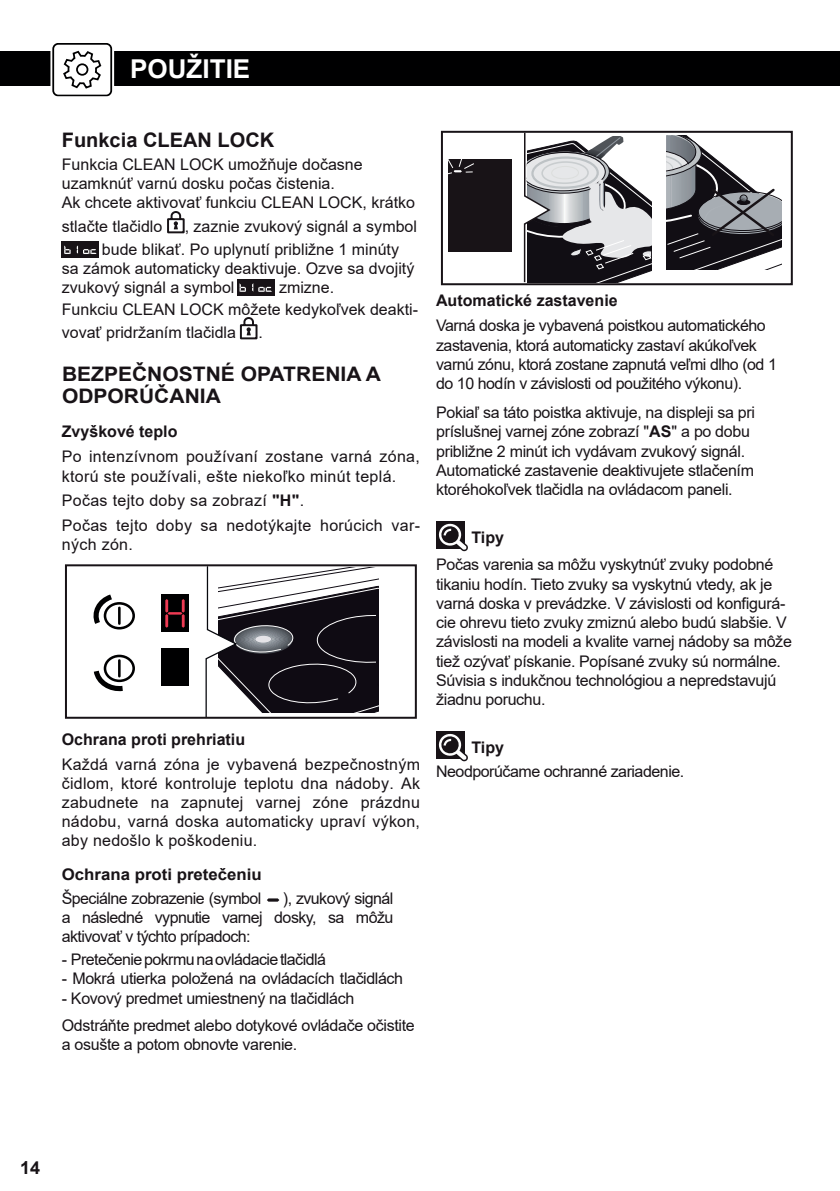
<style>
.page{position:relative;width:840px;height:1191px;background:#fff}
.page>*{position:absolute;margin:0;border:0;box-sizing:border-box;transform-origin:0 0}
.t1{font:700 26px "Arial";color:#fff}
.t2{font:700 20px/22.8px "Arial";color:#181317;scale:1.05 1}
.t3{font:700 20px "Arial";color:#181317}
.t4{font:700 18px "Arial";color:#181317}
.t5{font:16px/19.2px "Arial";letter-spacing:-.02em;color:#181317}
.t6{font:16px/19.2px "Arial";color:#181317}
.t7{font:16px/19.2px "Arial";letter-spacing:.02em;color:#181317}
.t8{font:700 16px "Arial";color:#181317}
.t9{font:700 16px "Arial";color:#181317;scale:1.05 1}
.s1{font-weight:700}
</style>
<div class="page">
<div style="left:0;top:51px;width:839px;height:34px;background:#000001"></div>
<svg style="left:50px;top:43px;width:64px;height:54px"></svg>
<div style="left:52px;top:43px;width:60px;height:53px;background:#fff;border:2px solid #000001;border-radius:5px"></div>
<svg style="left:63px;top:50px;width:39px;height:39px"></svg>
<div style="left:77px;top:64px;width:10px;height:11px;background:#fff;border-radius:50%"></div>
<div style="left:76px;top:63px;width:12px;height:13px;border:2px solid #000001;border-radius:50%"></div>
<svg style="left:167px;top:211px;width:18px;height:23px"></svg>
<div style="left:62px;top:242px;width:37px;height:16px;background:#181317"></div>
<svg style="left:64px;top:245px;width:33px;height:9px"></svg>
<div style="left:237px;top:279px;width:37px;height:17px;background:#181317"></div>
<svg style="left:239px;top:283px;width:33px;height:9px"></svg>
<svg style="left:239px;top:317px;width:19px;height:23px"></svg>
<svg style="left:93px;top:594px;width:42px;height:98px"></svg>
<div style="left:161px;top:595px;width:28px;height:37px;background:#000001"></div>
<svg style="left:165px;top:599px;width:19px;height:29px"></svg>
<div style="left:161px;top:648px;width:28px;height:38px;background:#000001"></div>
<svg style="left:205px;top:567px;width:173px;height:152px"></svg>
<div style="left:65px;top:564px;width:351px;height:154px;border:2px solid #181317"></div>
<svg style="left:267px;top:898px;width:12px;height:3px"></svg>
<div style="left:448px;top:159px;width:63px;height:92px;background:#181317"></div>
<svg style="left:448px;top:159px;width:26px;height:16px"></svg>
<div style="left:440px;top:131px;width:352px;height:154px;border:2px solid #181317"></div>
<svg style="left:523px;top:133px;width:258px;height:149px"></svg>
<div style="left:436px;top:521px;width:28px;height:28px;background:#181317"></div>
<svg style="left:438px;top:522px;width:30px;height:29px"></svg>
<div style="left:436px;top:731px;width:28px;height:28px;background:#181317"></div>
<svg style="left:438px;top:732px;width:30px;height:29px"></svg>
<h1 class="t1" style="left:130px;top:59px;width:121px">POUŽITIE</h1>
<p class="t3" style="left:62px;top:132px;width:214px">Funkcia CLEAN LOCK</p>
<p class="t6" style="left:62px;top:156px;width:354px">Funkcia CLEAN LOCK umožňuje dočasne uzamknúť varnú dosku počas čistenia.<br>Ak chcete aktivovať funkciu CLEAN LOCK, krátko</p>
<p class="t6" style="left:62px;top:218px;width:102px">stlačte tlačidlo</p>
<p class="t6" style="left:102px;top:216px;width:316px;line-height:23.2px;text-indent:83px">, zaznie zvukový signál a symbol bude blikať. Po uplynutí približne 1 minúty</p>
<p class="t6" style="left:62px;top:260px;width:354px">sa zámok automaticky deaktivuje. Ozve sa dvojitý zvukový signál a symbol</p>
<p class="t6" style="left:62px;top:278px;width:357px;line-height:21.4px;text-indent:217px">zmizne.<br>Funkciu CLEAN LOCK môžete kedykoľvek deakti-</p>
<p class="t6" style="left:62px;top:324px;width:176px">vovať pridržaním tlačidla</p>
<p class="t5" style="left:258px;top:324px;width:6px">.</p>
<p class="t2" style="left:62px;top:364px;width:305px">BEZPEČNOSTNÉ OPATRENIA A<br>ODPORÚČANIA</p>
<p class="t8" style="left:62px;top:426px;width:117px">Zvyškové teplo</p>
<p class="t7" style="left:62px;top:448px;width:359px">Po intenzívnom používaní zostane varná zóna, ktorú ste používali, ešte niekoľko minút teplá.</p>
<p class="t7" style="left:62px;top:490px;width:359px;line-height:24.8px">Počas tejto doby sa zobrazí <span class="s1">"H"</span>.<br>Počas tejto doby sa nedotýkajte horúcich var-</p>
<p class="t5" style="left:62px;top:537px;width:73px">ných zón.</p>
<p class="t8" style="left:62px;top:733px;width:185px">Ochrana proti prehriatiu</p>
<p class="t5" style="left:62px;top:756px;width:359px;text-align:justify">Každá varná zóna je vybavená bezpečnostným čidlom, ktoré kontroluje teplotu dna nádoby. Ak zabudnete na zapnutej varnej zóne prázdnu nádobu, varná doska automaticky upraví výkon, aby nedošlo k poškodeniu.</p>
<p class="t9" style="left:62px;top:868px;width:192px">Ochrana proti pretečeniu</p>
<p class="t5" style="left:62px;top:890px;width:201px">Špeciálne zobrazenie (symbol</p>
<p class="t5" style="left:62px;top:890px;width:333px;text-align:justify;text-indent:221px">), zvukový signál a následné vypnutie varnej dosky, sa môžu aktivovať v týchto prípadoch:</p>
<p class="t5" style="left:62px;top:951px;width:265px">- Pretečenie pokrmu na ovládacie tlačidlá</p>
<p class="t5" style="left:62px;top:970px;width:342px">- Mokrá utierka položená na ovládacích tlačidlách</p>
<p class="t5" style="left:62px;top:986px;width:354px;line-height:27.2px">- Kovový predmet umiestnený na tlačidlách<br>Odstráňte predmet alebo dotykové ovládače očistite</p>
<p class="t5" style="left:62px;top:1036px;width:237px">a osušte a potom obnovte varenie.</p>
<p class="t8" style="left:436px;top:294px;width:183px">Automatické zastavenie</p>
<p class="t5" style="left:436px;top:317px;width:342px">Varná doska je vybavená poistkou automatického zastavenia, ktorá automaticky zastaví akúkoľvek varnú zónu, ktorá zostane zapnutá veľmi dlho (od 1 do 10 hodín v závislosti od použitého výkonu).</p>
<p class="t5" style="left:436px;top:404px;width:320px">Pokiaľ sa táto poistka aktivuje, na displeji sa pri príslušnej varnej zóne zobrazí "<span class="s1">AS</span>" a po dobu približne 2 minút ich vydávam zvukový signál.<br>Automatické zastavenie deaktivujete stlačením ktoréhokoľvek tlačidla na ovládacom paneli.</p>
<p class="t8" style="left:471px;top:531px;width:34px">Tipy</p>
<p class="t5" style="left:436px;top:557px;width:357px">Počas varenia sa môžu vyskytnúť zvuky podobné tikaniu hodín. Tieto zvuky sa vyskytnú vtedy, ak je varná doska v prevádzke. V závislosti od konfigurá&shy;cie ohrevu tieto zvuky zmiznú alebo budú slabšie. V závislosti na modeli a kvalite varnej nádoby sa môže tiež ozývať pískanie. Popísané zvuky sú normálne.<br>Súvisia s indukčnou technológiou a nepredstavujú žiadnu poruchu.</p>
<p class="t8" style="left:471px;top:741px;width:34px">Tipy</p>
<p class="t5" style="left:436px;top:763px;width:249px">Neodporúčame ochranné zariadenie.</p>
<p class="t4" style="left:20px;top:1161px;width:22px">14</p>
</div>
